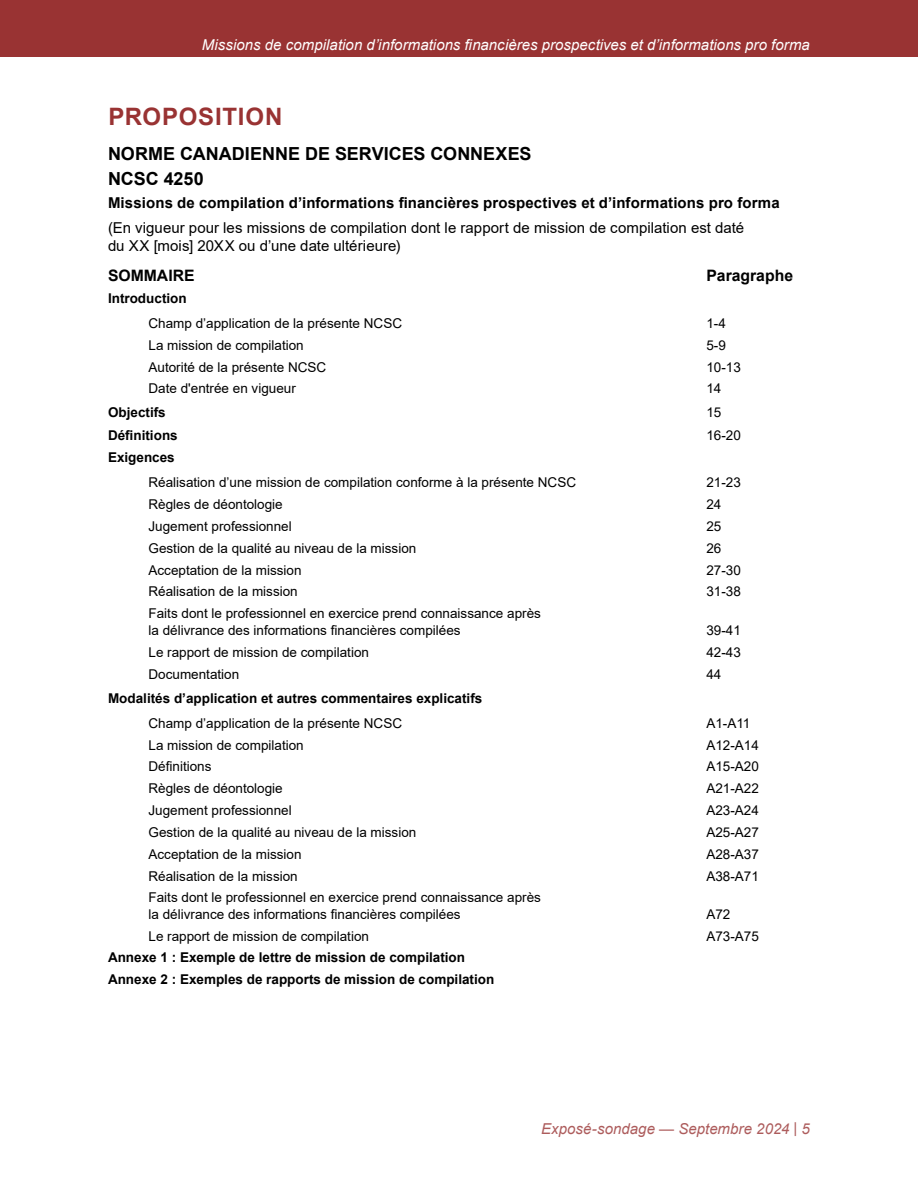
<style>
.page{position:relative;width:918px;height:1188px;background:#fff}
.page>*{position:absolute;margin:0;border:0;box-sizing:border-box;transform-origin:0 0}
.t1{font:700 24px "Arial";letter-spacing:.03em;color:#933}
.t2{font:700 18px "Arial";color:#000}
.t3{font:700 15.75px "Arial";color:#000}
.t4{font:15px/18px "Arial";letter-spacing:.005em;color:#000}
.t5{font:italic 15px "Arial";color:#fff}
.t6{font:700 15px "Arial";letter-spacing:.01em;color:#000}
.t7{font:italic 15px "Arial";color:#ad5c5c}
.t8{font:13.5px/17.2px "Arial";color:#000}
.t9{font:700 13.5px "Arial";color:#000}
</style>
<div class="page">
<div style="left:0;top:0;width:918px;height:57px;background:#933"></div>
<p class="t5" style="left:202px;top:35px;width:610px">Missions de compilation d’informations financières prospectives et d’informations pro forma</p>
<h2 class="t1" style="left:108px;top:100px;width:175px">PROPOSITION</h2>
<p class="t2" style="left:108px;top:141px;width:425px">NORME CANADIENNE DE SERVICES CONNEXES</p>
<p class="t2" style="left:108px;top:166px;width:97px">NCSC 4250</p>
<p class="t6" style="left:108px;top:192px;width:673px">Missions de compilation d’informations financières prospectives et d’informations pro forma</p>
<p class="t4" style="left:108px;top:218px;width:638px">(En vigueur pour les missions de compilation dont le rapport de mission de compilation est daté du XX [mois] 20XX ou d’une date ultérieure)</p>
<h2 class="t3" style="left:108px;top:264px;width:88px">SOMMAIRE</h2>
<p class="t3" style="left:706px;top:264px;width:88px">Paragraphe</p>
<p class="t9" style="left:108px;top:289px;width:80px">Introduction</p>
<p class="t8" style="left:148px;top:314px;width:255px">Champ d’application de la présente NCSC</p>
<p class="t8" style="left:706px;top:314px;width:21px">1-4</p>
<p class="t8" style="left:148px;top:336px;width:157px">La mission de compilation</p>
<p class="t8" style="left:706px;top:336px;width:21px">5-9</p>
<p class="t8" style="left:148px;top:358px;width:179px">Autorité de la présente NCSC</p>
<p class="t8" style="left:706px;top:358px;width:36px">10-13</p>
<p class="t8" style="left:148px;top:380px;width:149px">Date d'entrée en vigueur</p>
<p class="t8" style="left:706px;top:380px;width:17px">14</p>
<p class="t9" style="left:108px;top:403px;width:59px">Objectifs</p>
<p class="t8" style="left:706px;top:403px;width:17px">15</p>
<p class="t9" style="left:108px;top:426px;width:71px">Définitions</p>
<p class="t8" style="left:706px;top:427px;width:36px">16-20</p>
<p class="t9" style="left:108px;top:448px;width:68px">Exigences</p>
<p class="t8" style="left:148px;top:474px;width:429px">Réalisation d’une mission de compilation conforme à la présente NCSC</p>
<p class="t8" style="left:706px;top:474px;width:36px">21-23</p>
<p class="t8" style="left:148px;top:496px;width:136px">Règles de déontologie</p>
<p class="t8" style="left:706px;top:496px;width:17px">24</p>
<p class="t8" style="left:148px;top:517px;width:145px">Jugement professionnel</p>
<p class="t8" style="left:706px;top:517px;width:17px">25</p>
<p class="t8" style="left:148px;top:539px;width:269px">Gestion de la qualité au niveau de la mission</p>
<p class="t8" style="left:706px;top:539px;width:17px">26</p>
<p class="t8" style="left:148px;top:561px;width:155px">Acceptation de la mission</p>
<p class="t8" style="left:706px;top:561px;width:36px">27-30</p>
<p class="t8" style="left:148px;top:583px;width:151px">Réalisation de la mission</p>
<p class="t8" style="left:706px;top:583px;width:36px">31-38</p>
<p class="t8" style="left:148px;top:605px;width:394px">Faits dont le professionnel en exercice prend connaissance après la délivrance des informations financières compilées</p>
<p class="t8" style="left:706px;top:622px;width:36px">39-41</p>
<p class="t8" style="left:148px;top:644px;width:222px">Le rapport de mission de compilation</p>
<p class="t8" style="left:706px;top:644px;width:36px">42-43</p>
<p class="t8" style="left:148px;top:666px;width:92px">Documentation</p>
<p class="t8" style="left:706px;top:666px;width:17px">44</p>
<p class="t9" style="left:108px;top:688px;width:376px">Modalités d’application et autres commentaires explicatifs</p>
<p class="t8" style="left:148px;top:714px;width:255px">Champ d’application de la présente NCSC</p>
<p class="t8" style="left:706px;top:714px;width:46px">A1-A11</p>
<p class="t8" style="left:148px;top:736px;width:157px">La mission de compilation</p>
<p class="t8" style="left:706px;top:736px;width:54px">A12-A14</p>
<p class="t8" style="left:148px;top:758px;width:65px">Définitions</p>
<p class="t8" style="left:706px;top:758px;width:54px">A15-A20</p>
<p class="t8" style="left:148px;top:780px;width:136px">Règles de déontologie</p>
<p class="t8" style="left:706px;top:780px;width:54px">A21-A22</p>
<p class="t8" style="left:148px;top:802px;width:145px">Jugement professionnel</p>
<p class="t8" style="left:706px;top:802px;width:54px">A23-A24</p>
<p class="t8" style="left:148px;top:823px;width:269px">Gestion de la qualité au niveau de la mission</p>
<p class="t8" style="left:706px;top:823px;width:54px">A25-A27</p>
<p class="t8" style="left:148px;top:845px;width:155px">Acceptation de la mission</p>
<p class="t8" style="left:706px;top:845px;width:54px">A28-A37</p>
<p class="t8" style="left:148px;top:867px;width:151px">Réalisation de la mission</p>
<p class="t8" style="left:706px;top:867px;width:54px">A38-A71</p>
<p class="t8" style="left:148px;top:889px;width:394px;line-height:16.5px">Faits dont le professionnel en exercice prend connaissance après la délivrance des informations financières compilées</p>
<p class="t8" style="left:706px;top:905px;width:26px">A72</p>
<p class="t8" style="left:148px;top:927px;width:222px">Le rapport de mission de compilation</p>
<p class="t8" style="left:706px;top:927px;width:54px">A73-A75</p>
<p class="t9" style="left:108px;top:948px;width:359px">Annexe 1 : Exemple de lettre de mission de compilation</p>
<p class="t9" style="left:108px;top:970px;width:388px">Annexe 2 : Exemples de rapports de mission de compilation</p>
<p class="t7" style="left:541px;top:1119px;width:270px">Exposé-sondage — Septembre 2024 | 5</p>
</div>
